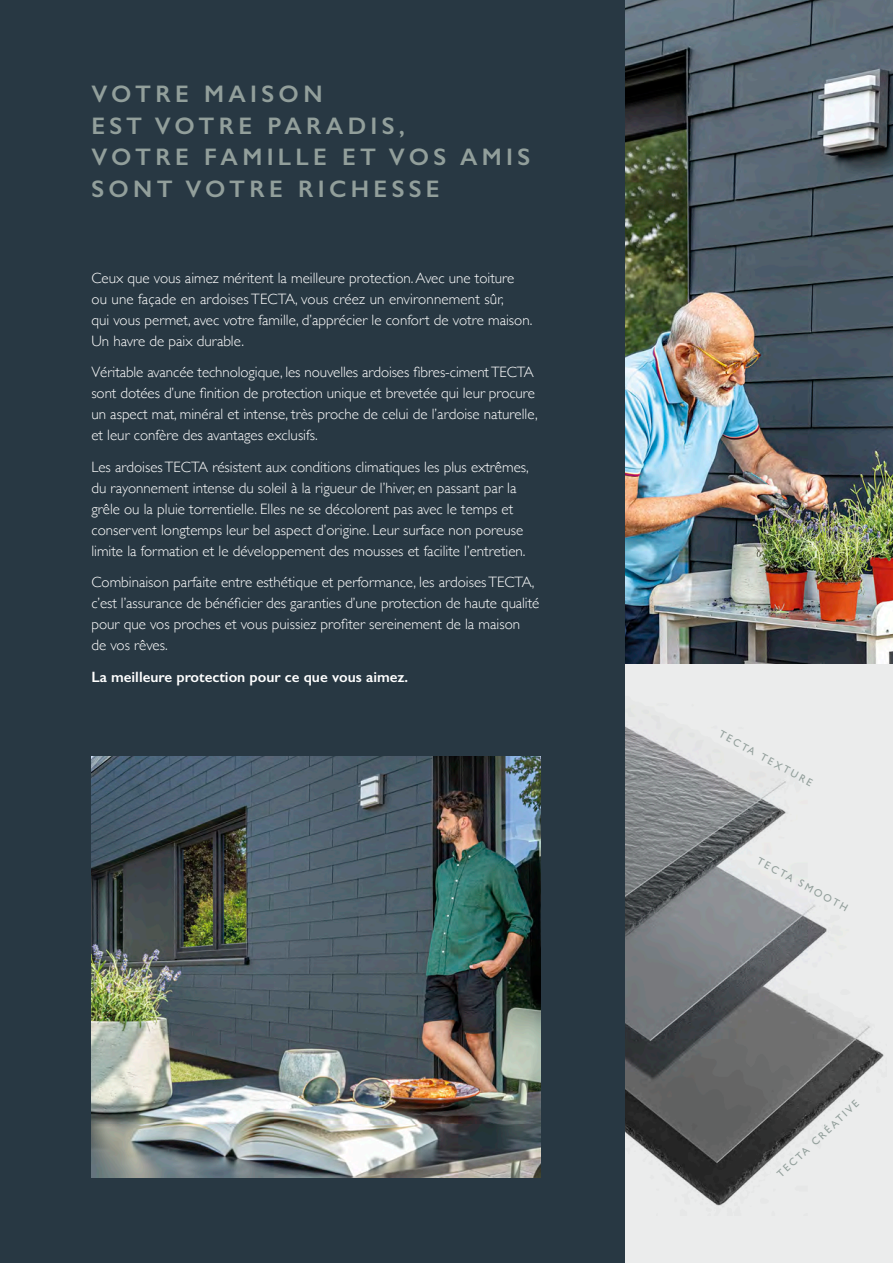
<style>
.page{position:relative;width:893px;height:1263px;background:#fff}
.page>*{position:absolute;margin:0;border:0;box-sizing:border-box;transform-origin:0 0}
.t1{font:600 24px/31.5px "Gill Sans";letter-spacing:.18em;color:#929f9b}
.t2{font:300 15px/21px "Gill Sans";color:#fff}
.t3{font:600 15px "Gill Sans";color:#fff}
.t4{font:500 10.5px "Gill Sans Nova";color:#929f9b}
</style>
<div class="page">
<div style="left:0;top:0;width:625px;height:1263px;background:#283843"></div>
<div style="left:625px;top:0;width:268px;height:1263px;background:#ebecec"></div>
<img style="left:625px;top:0;width:268px;height:663px">
<img style="left:625px;top:708px;width:259px;height:498px">
<img style="left:91px;top:757px;width:449px;height:421px">
<h1 class="t1" style="left:91px;top:78px;width:440px">VOTRE MAISON<br>EST VOTRE PARADIS,<br>VOTRE FAMILLE ET VOS AMIS<br>SONT VOTRE RICHESSE</h1>
<p class="t2" style="left:91px;top:266px;width:442px">Ceux que vous aimez méritent la meilleure protection. Avec une toiture ou une façade en ardoises TECTA, vous créez un environnement sûr,<br>qui vous permet, avec votre famille, d’apprécier le confort de votre maison.<br>Un havre de paix durable.</p>
<p class="t2" style="left:91px;top:361px;width:448px">Véritable avancée technologique, les nouvelles ardoises fibres-ciment TECTA sont dotées d’une finition de protection unique et brevetée qui leur procure un aspect mat, minéral et intense, très proche de celui de l’ardoise naturelle, et leur confère des avantages exclusifs.</p>
<p class="t2" style="left:91px;top:455px;width:439px">Les ardoises TECTA résistent aux conditions climatiques les plus extrêmes, du rayonnement intense du soleil à la rigueur de l’hiver, en passant par la grêle ou la pluie torrentielle. Elles ne se décolorent pas avec le temps et conservent longtemps leur bel aspect d’origine. Leur surface non poreuse limite la formation et le développement des mousses et facilite l’entretien.</p>
<p class="t2" style="left:91px;top:571px;width:449px">Combinaison parfaite entre esthétique et performance, les ardoises TECTA, c’est l’assurance de bénéficier des garanties d’une protection de haute qualité pour que vos proches et vous puissiez profiter sereinement de la maison<br>de vos rêves.</p>
<p class="t3" style="left:91px;top:667px;width:318px">La meilleure protection pour ce que vous aimez.</p>
<p class="t4" style="left:722px;top:728px;width:106px;rotate:28deg">TECTA TEXTURE</p>
<p class="t4" style="left:761px;top:854px;width:103px;rotate:28deg">TECTA SMOOTH</p>
<p class="t4" style="left:774px;top:1171px;width:109px;rotate:-43deg">TECTA CRÉATIVE</p>
</div>
